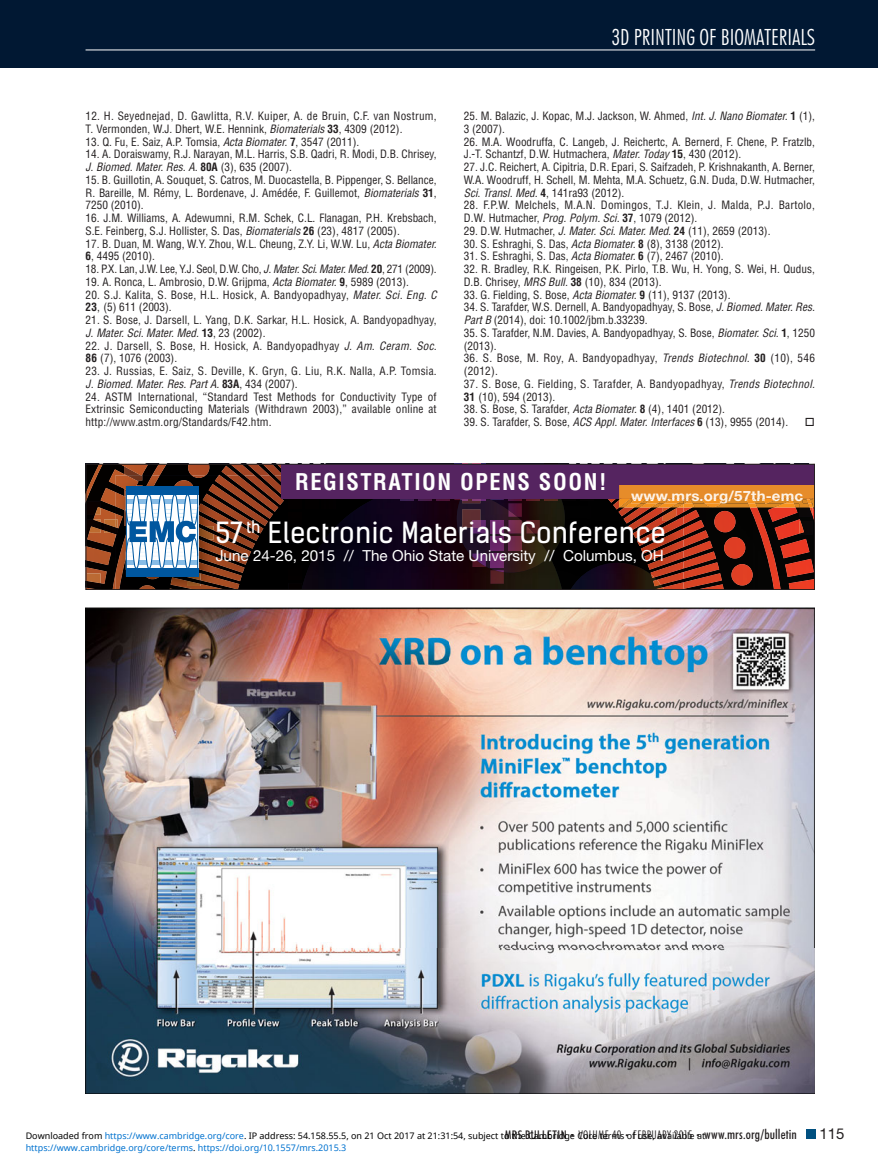
<style>
.page{position:relative;width:878px;height:1175px;background:#fff}
.page>*{position:absolute;margin:0;border:0;box-sizing:border-box;transform-origin:0 0}
.t1{font:27.75px "Kelson Sans";letter-spacing:.02em;color:#fff}
.t2{font:300 condensed 22.5px "Futura BT";color:#fff}
.t3{font:700 condensed 22.5px "Helvetica LT Std";letter-spacing:.07em;color:#fff}
.t4{font:15.3px "Helvetica Neue LT Std";color:#fff}
.t5{font:15px "Helvetica Neue LT Std";color:#231f20}
.t6{font:700 14.25px "Helvetica Neue LT Std";letter-spacing:.01em;color:#fcf1e5;scale:1.05 1}
.t7{font:700 14.25px "Helvetica Neue LT Std";color:#fdf3e7;scale:1.05 1}
.t8{font:300 condensed 12px "Futura BT";letter-spacing:.025em;color:#231f20}
.t9{font:condensed 11.25px/12.8px "Helvetica LT Std";color:#231f20}
.t10{font:condensed 11.25px/12.8px "Helvetica LT Std";letter-spacing:.02em;color:#231f20}
.t11{font:condensed 11.25px "Helvetica LT Std";letter-spacing:-.02em;color:#231f20}
.t12{font:9px "Noto Sans";color:#000}
.t13{font:9px "Noto Sans";color:#0172cf}
.s1{font-style:italic}
.s2{font-weight:700}
.s3{color:#fff3e7}
.s4{font-weight:500}
.s5{font-size:7.5px}
.s6{font-weight:500;font-size:13.5px}
.s7{color:#0172cf}
.s8{color:#000}
</style>
<div class="page">
<div style="left:0;top:0;width:878px;height:68px;background:#011833"></div>
<hr style="left:86px;top:50px;width:729px;height:1px;background:#fff">
<div style="left:806px;top:1130px;width:9px;height:8px;background:#005080"></div>
<img style="left:85px;top:608px;width:729px;height:486px">
<img style="left:213px;top:466px;width:5px;height:9px">
<img style="left:218px;top:466px;width:64px;height:9px">
<img style="left:213px;top:475px;width:406px;height:113px">
<img style="left:302px;top:498px;width:260px;height:90px">
<img style="left:549px;top:500px;width:16px;height:56px">
<img style="left:457px;top:500px;width:92px;height:72px">
<img style="left:462px;top:500px;width:18px;height:3px">
<img style="left:462px;top:509px;width:18px;height:18px">
<img style="left:570px;top:563px;width:49px;height:25px">
<svg style="left:302px;top:498px;width:33px;height:10px"></svg>
<img style="left:288px;top:498px;width:14px;height:10px">
<img style="left:288px;top:512px;width:14px;height:14px">
<img style="left:288px;top:530px;width:14px;height:14px">
<img style="left:288px;top:548px;width:14px;height:13px">
<img style="left:288px;top:565px;width:14px;height:14px">
<img style="left:288px;top:583px;width:14px;height:5px">
<img style="left:508px;top:503px;width:14px;height:7px">
<img style="left:534px;top:520px;width:6px;height:13px">
<svg style="left:508px;top:510px;width:26px;height:23px"></svg>
<img style="left:490px;top:520px;width:14px;height:13px">
<img style="left:490px;top:537px;width:14px;height:13px">
<img style="left:490px;top:553px;width:14px;height:14px">
<img style="left:472px;top:566px;width:14px;height:1px">
<img style="left:472px;top:553px;width:14px;height:13px">
<img style="left:490px;top:570px;width:14px;height:14px">
<svg style="left:495px;top:570px;width:9px;height:2px"></svg>
<img style="left:472px;top:520px;width:14px;height:13px">
<svg style="left:472px;top:520px;width:8px;height:7px"></svg>
<img style="left:508px;top:537px;width:14px;height:13px">
<svg style="left:400px;top:498px;width:194px;height:2px"></svg>
<svg style="left:88px;top:466px;width:125px;height:122px"></svg>
<div style="left:282px;top:464px;width:532px;height:34px;background:#552460"></div>
<svg style="left:619px;top:464px;width:196px;height:126px"></svg>
<div style="left:631px;top:490px;width:171px;height:8px;background:#e68c2a"></div>
<div style="left:86px;top:464px;width:728px;height:126px;border:1px solid #231f20"></div>
<h2 class="t2" style="left:611px;top:29px;width:205px">3D PRINTING OF BIOMATERIALS</h2>
<p class="t10" style="left:86px;top:111px;width:353px">12. H. Seyednejad , D. Gawlitta , R.V. Kuiper , A. de Bruin , C.F. van Nostrum ,<br>T. Vermonden , W.J. Dhert , W.E. Hennink , <span class="s1">Biomaterials</span> <span class="s2">33</span> , 4309 ( 2012 ).</p>
<p class="t9" style="left:86px;top:136px;width:275px">13. Q. Fu , E. Saiz , A.P. Tomsia , <span class="s1">Acta Biomater.</span> <span class="s2">7</span> , 3547 ( 2011 ).</p>
<p class="t9" style="left:86px;top:149px;width:353px">14. A. Doraiswamy , R.J. Narayan , M.L. Harris , S.B. Qadri , R. Modi , D.B. Chrisey ,<br><span class="s1">J. Biomed. Mater. Res. A.</span> <span class="s2">80A</span> ( 3 ), 635 ( 2007 ).</p>
<p class="t9" style="left:86px;top:175px;width:353px;text-align:justify">15. B. Guillotin , A. Souquet , S. Catros , M. Duocastella , B. Pippenger , S. Bellance, R. Bareille , M. Rémy , L. Bordenave , J. Amédée , F. Guillemot , <span class="s1">Biomaterials</span> <span class="s2">31</span> , 7250 ( 2010 ).</p>
<p class="t9" style="left:86px;top:213px;width:353px">16. J.M. Williams , A. Adewumni , R.M. Schek , C.L. Flanagan , P.H. Krebsbach ,<br>S.E. Feinberg , S.J. Hollister , S. Das , <span class="s1">Biomaterials</span> <span class="s2">26</span> ( 23 ), 4817 ( 2005 ).</p>
<p class="t9" style="left:86px;top:238px;width:352px">17. B. Duan , M. Wang , W.Y. Zhou , W.L. Cheung , Z.Y. Li , W.W. Lu , <span class="s1">Acta Biomater.<br></span><span class="s2">6</span> , 4495 ( 2010 ).</p>
<p class="t11" style="left:86px;top:265px;width:353px">18. P.X. Lan , J.W. Lee , Y.J. Seol , D.W. Cho , <span class="s1">J. Mater. Sci. Mater. Med.</span> <span class="s2">20</span> , 271 ( 2009 ).</p>
<p class="t9" style="left:86px;top:277px;width:325px">19. A. Ronca , L. Ambrosio , D.W. Grijpma , <span class="s1">Acta Biomater.</span> <span class="s2">9</span> , 5989 ( 2013 ).</p>
<p class="t10" style="left:86px;top:289px;width:353px">20. S.J. Kalita , S. Bose , H.L. Hosick , A. Bandyopadhyay , <span class="s1">Mater. Sci. Eng. C<br></span><span class="s2">23</span> , ( 5 ) 611 ( 2003 ).</p>
<p class="t9" style="left:86px;top:315px;width:352px">21. S. Bose , J. Darsell , L. Yang , D.K. Sarkar , H.L. Hosick , A. Bandyopadhyay ,<br><span class="s1">J. Mater. Sci. Mater. Med.</span> <span class="s2">13</span> , 23 ( 2002 ).</p>
<p class="t10" style="left:86px;top:340px;width:353px">22. J. Darsell , S. Bose , H. Hosick , A. Bandyopadhyay <span class="s1">J. Am. Ceram. Soc.<br></span><span class="s2">86</span> ( 7 ), 1076 ( 2003 ).</p>
<p class="t10" style="left:86px;top:366px;width:353px">23. J. Russias , E. Saiz , S. Deville , K. Gryn , G. Liu , R.K. Nalla , A.P. Tomsia .<br><span class="s1">J. Biomed. Mater. Res. Part A.</span> <span class="s2">83A</span> , 434 ( 2007 ).</p>
<p class="t9" style="left:86px;top:391px;width:353px;text-align:justify">24. ASTM International , “Standard Test Methods for Conductivity Type of Extrinsic Semiconducting Materials (Withdrawn 2003),” available online at http://www.astm.org/Standards/F42.htm .</p>
<p class="t9" style="left:464px;top:111px;width:352px">25. M. Balazic , J. Kopac , M.J. Jackson , W. Ahmed , <span class="s1">Int. J. Nano Biomater.</span> <span class="s2">1</span> ( 1 ),<br>3 ( 2007 ).</p>
<p class="t9" style="left:464px;top:136px;width:352px">26. M.A. Woodruffa , C. Langeb , J. Reichertc , A. Bernerd , F. Chene , P. Fratzlb ,<br>J.-T. Schantzf , D.W. Hutmachera , <span class="s1">Mater. Today</span> <span class="s2">15</span> , 430 ( 2012 ).</p>
<p class="t9" style="left:464px;top:162px;width:353px;text-align:justify">27. J.C. Reichert , A. Cipitria , D.R. Epari , S. Saifzadeh , P. Krishnakanth , A. Berner , W.A. Woodruff , H. Schell , M. Mehta , M.A. Schuetz , G.N. Duda , D.W. Hutmacher , <span class="s1">Sci. Transl. Med.</span> <span class="s2">4</span> , 141ra93 ( 2012 ).</p>
<p class="t10" style="left:464px;top:200px;width:353px">28. F.P.W. Melchels , M.A.N. Domingos , T.J. Klein , J. Malda , P.J. Bartolo ,<br>D.W. Hutmacher , <span class="s1">Prog. Polym. Sci.</span> <span class="s2">37</span> , 1079 ( 2012 ).</p>
<p class="t9" style="left:463px;top:226px;width:308px">29. D.W. Hutmacher , <span class="s1">J. Mater. Sci. Mater. Med.</span> <span class="s2">24</span> ( 11 ), 2659 ( 2013 ).</p>
<p class="t9" style="left:464px;top:238px;width:261px">30. S. Eshraghi , S. Das , <span class="s1">Acta Biomater.</span> <span class="s2">8</span> ( 8 ), 3138 ( 2012 ).</p>
<p class="t9" style="left:464px;top:251px;width:261px">31. S. Eshraghi , S. Das , <span class="s1">Acta Biomater.</span> <span class="s2">6</span> ( 7 ), 2467 ( 2010 ).</p>
<p class="t9" style="left:464px;top:264px;width:352px">32. R. Bradley , R.K. Ringeisen , P.K. Pirlo , T.B. Wu , H. Yong , S. Wei , H. Qudus ,<br>D.B. Chrisey , <span class="s1">MRS Bull.</span> <span class="s2">38</span> ( 10 ), 834 ( 2013 ).</p>
<p class="t9" style="left:464px;top:289px;width:268px">33. G. Fielding , S. Bose , <span class="s1">Acta Biomater.</span> <span class="s2">9</span> ( 11 ), 9137 ( 2013 ).</p>
<p class="t9" style="left:464px;top:302px;width:353px">34. S. Tarafder , W.S. Dernell , A. Bandyopadhyay , S. Bose , <span class="s1">J. Biomed. Mater. Res.<br>Part B</span> ( 2014 ), doi: 10.1002/jbm.b.33239 .</p>
<p class="t9" style="left:463px;top:328px;width:353px">35. S. Tarafder , N.M. Davies , A. Bandyopadhyay , S. Bose , <span class="s1">Biomater. Sci.</span> <span class="s2">1</span> , 1250 ( 2013 ).</p>
<p class="t10" style="left:463px;top:353px;width:352px">36. S. Bose , M. Roy , A. Bandyopadhyay , <span class="s1">Trends Biotechnol.</span> <span class="s2">30</span> ( 10 ), 546 ( 2012 ).</p>
<p class="t10" style="left:463px;top:379px;width:353px">37. S. Bose , G. Fielding , S. Tarafder , A. Bandyopadhyay , <span class="s1">Trends Biotechnol.<br></span><span class="s2">31</span> ( 10 ), 594 ( 2013 ).</p>
<p class="t9" style="left:463px;top:404px;width:263px">38. S. Bose , S. Tarafder , <span class="s1">Acta Biomater.</span> <span class="s2">8</span> ( 4 ), 1401 ( 2012 ).</p>
<p class="t9" style="left:463px;top:417px;width:326px">39. S. Tarafder , S. Bose , <span class="s1">ACS Appl. Mater. Interfaces</span> <span class="s2">6</span> ( 13 ), 9955 ( 2014 ).</p>
<h2 class="t3" style="left:295px;top:474px;width:313px">REGISTRATION OPENS SOON!</h2>
<p class="t6" style="left:728px;top:490px;width:15px">/5</p>
<p class="t7" style="left:765px;top:490px;width:7px">-</p>
<p class="t6" style="left:631px;top:490px;width:165px">www.<span class="s3">mrs.org 7</span>th emc</p>
<h1 class="t1" style="left:216px;top:517px;width:451px">57 <sup>th</sup> Electronic Materials Conference</h1>
<h3 class="t4" style="left:216px;top:547px;width:449px">June 24-26, 2015 // The Ohio State University // Columbus, OH</h3>
<p class="t8" style="left:505px;top:1130px;width:294px"><span class="s4">MRS BULLETIN</span> <span class="s5">•</span> VOLUME 40 <span class="s5">•</span> FEBRUARY 2015 <span class="s5">•</span> <span class="s6">www.mrs.org/bulletin</span></p>
<h3 class="t5" style="left:819px;top:1128px;width:27px">115</h3>
<p class="t12" style="left:26px;top:1129px;width:681px">Downloaded from <span class="s7">https://www.cambridge.org/core</span>. IP address: 54.158.55.5, on 21 Oct 2017 at 21:31:54, subject to the Cambridge Core terms of use, available at</p>
<p class="t13" style="left:26px;top:1141px;width:322px">https://www.cambridge.org/core/terms<span class="s8">.</span> https://doi.org/10.1557/mrs.2015.3</p>
</div>
